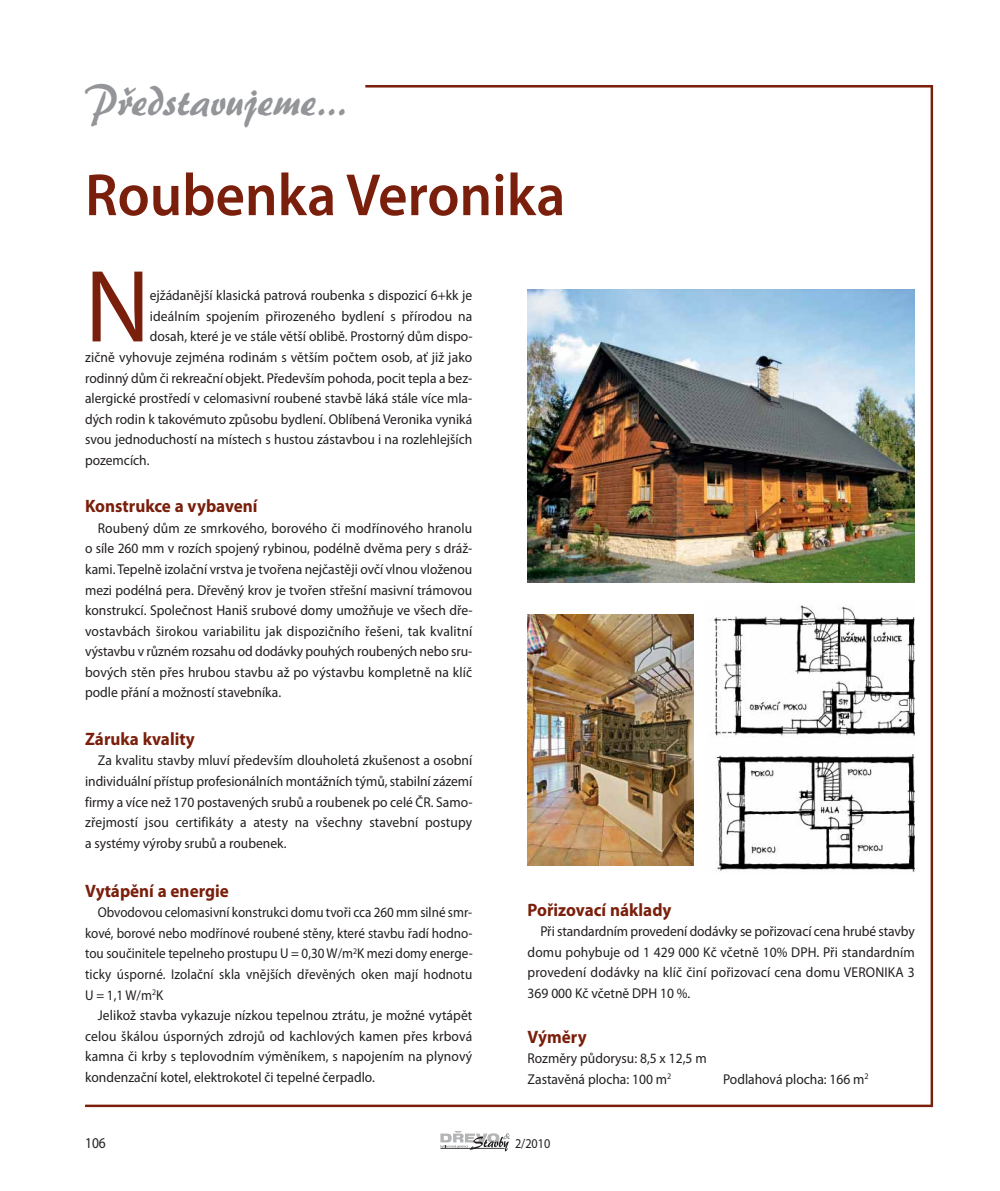
<style>
.page{position:relative;width:1000px;height:1191px;background:#fff}
.page>*{position:absolute;margin:0;border:0;box-sizing:border-box;transform-origin:0 0}
.t1{font:103.5px "Myriad Pro";color:#7a1f0b;scale:.95 1}
.t2{font:600 60px "Myriad Pro";color:#7a1f0b;scale:.95 1}
.t3{font:45px "Palette DCE";color:#939598;scale:.95 1}
.t4{font:700 18px "Myriad Pro";color:#7a1f0b;scale:.95 1}
.t5{font:15px "Myriad Pro";color:#231f20;scale:.9 1}
.t6{font:14.25px/20.5px "Myriad Pro";color:#231f20;text-align:justify;scale:.95 1}
.t7{font:14.25px/20.5px "Myriad Pro";color:#231f20;text-align:justify;scale:.92 1}
.t8{font:13.5px "Myriad Pro";color:#231f20;scale:.9 1}
</style>
<div class="page">
<svg style="left:440px;top:1131px;width:70px;height:20px"></svg>
<hr style="left:930px;top:86px;width:2px;height:1021px;background:#7a1f0b">
<hr style="left:85px;top:1104px;width:846px;height:3px;background:#7a1f0b">
<hr style="left:365px;top:85px;width:567px;height:2px;background:#7a1f0b">
<img style="left:527px;top:289px;width:387px;height:294px">
<img style="left:527px;top:614px;width:166px;height:251px">
<img style="left:716px;top:754px;width:198px;height:118px">
<svg style="left:713px;top:605px;width:201px;height:132px"></svg>
<h3 class="t3" style="left:85px;top:86px;width:277px">Představujeme…</h3>
<h2 class="t2" style="left:85px;top:159px;width:507px">Roubenka Veronika</h2>
<h1 class="t1" style="left:85px;top:268px;width:70px">N</h1>
<p class="t6" style="left:150px;top:286px;width:341px">ejžádanější klasická patrová roubenka s dispozicí 6+kk je</p>
<p class="t6" style="left:150px;top:307px;width:341px">ideálním spojením přirozeného bydlení s přírodou na</p>
<p class="t6" style="left:150px;top:327px;width:341px">dosah, které je ve stále větší oblibě. Prostorný dům dispo-</p>
<p class="t6" style="left:85px;top:348px;width:409px">zičně vyhovuje zejména rodinám s větším počtem osob, ať již jako</p>
<p class="t6" style="left:85px;top:369px;width:409px">rodinný dům či rekreační objekt. Především pohoda, pocit tepla a bez-</p>
<p class="t6" style="left:85px;top:389px;width:409px">alergické prostředí v celomasivní roubené stavbě láká stále více mla-</p>
<p class="t6" style="left:85px;top:410px;width:409px">dých rodin k takovémuto způsobu bydlení. Oblíbená Veronika vyniká</p>
<p class="t6" style="left:85px;top:430px;width:409px">svou jednoduchostí na místech s hustou zástavbou i na rozlehlejších</p>
<p class="t6" style="left:85px;top:451px;width:69px">pozemcích.</p>
<p class="t4" style="left:85px;top:499px;width:183px">Konstrukce a vybavení</p>
<p class="t6" style="left:85px;top:519px;width:409px;text-indent:13px">Roubený dům ze smrkového, borového či modřínového hranolu o síle 260 mm v rozích spojený rybinou, podélně dvěma pery s dráž&shy;kami. Tepelně izolační vrstva je tvořena nejčastěji ovčí vlnou vloženou mezi podélná pera. Dřevěný krov je tvořen střešní masivní trámovou konstrukcí. Společnost Haniš srubové domy umožňuje ve všech dře&shy;vostavbách širokou variabilitu jak dispozičního řešeni, tak kvalitní výstavbu v různém rozsahu od dodávky pouhých roubených nebo sru&shy;bových stěn přes hrubou stavbu až po výstavbu kompletně na klíč podle přání a možností stavebníka.</p>
<p class="t4" style="left:85px;top:732px;width:117px">Záruka kvality</p>
<p class="t6" style="left:85px;top:751px;width:409px;text-indent:13px">Za kvalitu stavby mluví především dlouholetá zkušenost a osobní individuální přístup profesionálních montážních týmů, stabilní zázemí firmy a více než 170 postavených srubů a roubenek po celé ČR. Samo&shy;zřejmostí jsou certifikáty a atesty na všechny stavební postupy a systémy výroby srubů a roubenek.</p>
<p class="t4" style="left:85px;top:884px;width:153px">Vytápění a energie</p>
<p class="t7" style="left:85px;top:903px;width:422px;text-indent:13px">Obvodovou celomasivní konstrukci domu tvoři cca 260 mm silné smr&shy;kové, borové nebo modřínové roubené stěny, které stavbu řadí hodno&shy;tou součinitele tepelneho prostupu U = 0,30 W/m<sup>2</sup>K mezi domy energe&shy;ticky úsporné. Izolační skla vnějších dřevěných oken mají hodnotu U = 1,1 W/m<sup>2</sup>K</p>
<p class="t6" style="left:85px;top:1006px;width:409px;text-indent:13px">Jelikož stavba vykazuje nízkou tepelnou ztrátu, je možné vytápět celou škálou úsporných zdrojů od kachlových kamen přes krbová kamna či krby s teplovodním výměníkem, s napojením na plynový kondenzační kotel, elektrokotel či tepelné čerpadlo.</p>
<p class="t4" style="left:527px;top:902px;width:153px">Pořizovací náklady</p>
<p class="t6" style="left:527px;top:922px;width:409px;text-indent:13px">Při standardním provedení dodávky se pořizovací cena hrubé stavby domu pohybuje od 1 429 000 Kč včetně 10% DPH. Při standardním provedení dodávky na klíč činí pořizovací cena domu VERONIKA 3<br>369 000 Kč včetně DPH 10 %.</p>
<p class="t4" style="left:527px;top:1030px;width:64px">Výměry</p>
<p class="t6" style="left:527px;top:1049px;width:190px">Rozměry půdorysu: 8,5 x 12,5 m<br>Zastavěná plocha: 100 m<sup>2</sup></p>
<p class="t6" style="left:723px;top:1070px;width:155px">Podlahová plocha: 166 m<sup>2</sup></p>
<p class="t5" style="left:85px;top:1137px;width:25px">106</p>
<p class="t8" style="left:515px;top:1138px;width:41px">2/2010</p>
</div>
